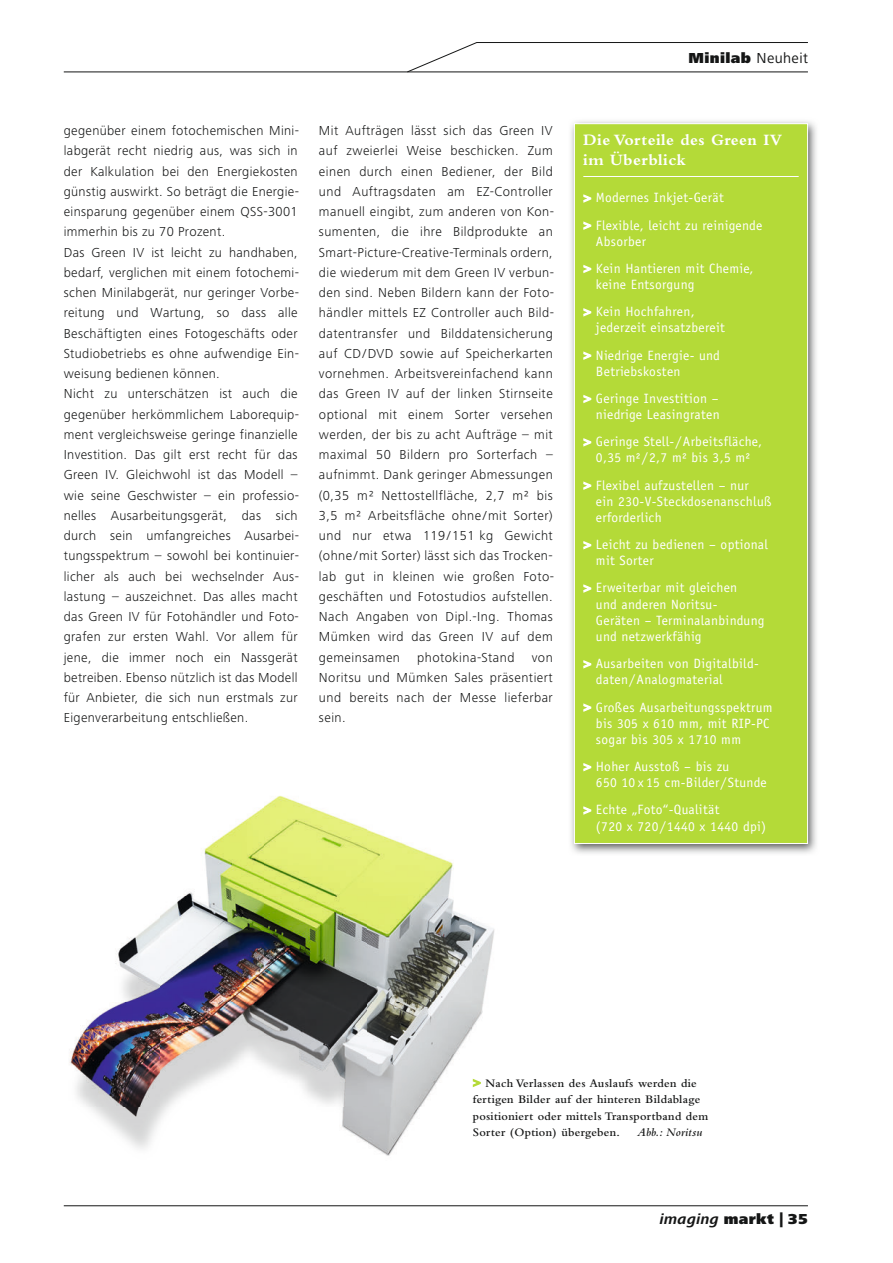
<style>
.page{position:relative;width:893px;height:1263px;background:#fff}
.page>*{position:absolute;margin:0;border:0;box-sizing:border-box;transform-origin:0 0}
.t1{font:700 16.5px/20.2px "Bembo";letter-spacing:.025em;color:#fff}
.t2{font:900 15px "Frutiger Next LT";letter-spacing:.025em;color:#151616}
.t3{font:300 13.5px/20.2px "Frutiger Next LT";letter-spacing:.025em;color:#151616;text-align:justify}
.t4{font:13.5px/16.2px "Officina Sans";letter-spacing:.025em;color:#fff}
.t5{font:600 12px/16.5px "Bembo";letter-spacing:.025em;color:#151616}
.t6{font:italic 600 12px "Bembo";letter-spacing:.025em;color:#151616}
.s1{font-weight:400}
.s2{font-family:"Bembo";font-weight:700;font-size:12px}
.s3{font-weight:700;color:#b4da38}
.s4{font-weight:700;font-style:italic}
</style>
<div class="page">
<img style="left:571px;top:121px;width:246px;height:733px">
<div style="left:574px;top:124px;width:233px;height:719px;background:#b4da38"></div>
<hr style="left:583px;top:176px;width:216px;height:1px;background:#fff">
<svg style="left:583px;top:194px;width:9px;height:9px"></svg>
<svg style="left:583px;top:221px;width:9px;height:9px"></svg>
<svg style="left:583px;top:264px;width:9px;height:10px"></svg>
<svg style="left:583px;top:308px;width:9px;height:9px"></svg>
<svg style="left:583px;top:351px;width:9px;height:9px"></svg>
<svg style="left:583px;top:394px;width:9px;height:10px"></svg>
<svg style="left:583px;top:438px;width:9px;height:9px"></svg>
<svg style="left:583px;top:481px;width:9px;height:9px"></svg>
<svg style="left:583px;top:541px;width:9px;height:9px"></svg>
<svg style="left:583px;top:584px;width:9px;height:9px"></svg>
<svg style="left:583px;top:660px;width:9px;height:9px"></svg>
<svg style="left:583px;top:703px;width:9px;height:9px"></svg>
<svg style="left:583px;top:763px;width:9px;height:9px"></svg>
<svg style="left:583px;top:806px;width:9px;height:9px"></svg>
<div style="left:574px;top:123px;width:234px;height:721px;border:1px solid #fff"></div>
<img style="left:69px;top:795px;width:426px;height:361px">
<svg style="left:406px;top:42px;width:402px;height:30px"></svg>
<hr style="left:64px;top:72px;width:744px;height:1px;background:#151616">
<hr style="left:64px;top:1205px;width:744px;height:1px;background:#151616">
<svg style="left:472px;top:1077px;width:11px;height:11px"></svg>
<p class="t3" style="left:64px;top:120px;width:237px;text-align:left">gegenüber einem fotochemischen Mini&shy;labgerät recht niedrig aus, was sich in der Kalkulation bei den Energiekosten günstig auswirkt. So beträgt die Energie&shy;einsparung gegenüber einem QSS-3001 immerhin bis zu 70 Prozent.<br>Das Green IV ist leicht zu handhaben, bedarf, verglichen mit einem fotochemi&shy;schen Minilabgerät, nur geringer Vorbe&shy;reitung und Wartung, so dass alle Beschäftigten eines Fotogeschäfts oder Studiobetriebs es ohne aufwendige Ein&shy;weisung bedienen können.<br>Nicht zu unterschätzen ist auch die gegenüber herkömmlichem Laborequip&shy;ment vergleichsweise geringe finanzielle Investition. Das gilt erst recht für das Green IV. Gleichwohl ist das Modell – wie seine Geschwister – ein professio&shy;nelles Ausarbeitungsgerät, das sich durch sein umfangreiches Ausarbei&shy;tungsspektrum – sowohl bei kontinuier&shy;licher als auch bei wechselnder Aus&shy;lastung – auszeichnet. Das alles macht das Green IV für Fotohändler und Foto&shy;grafen zur ersten Wahl. Vor allem für jene, die immer noch ein Nassgerät betreiben. Ebenso nützlich ist das Modell für Anbieter, die sich nun erstmals zur Eigenverarbeitung entschließen.</p>
<p class="t3" style="left:319px;top:120px;width:237px">Mit Aufträgen lässt sich das Green IV auf zweierlei Weise beschicken. Zum einen durch einen Bediener, der Bild und Auftragsdaten am EZ-Controller manuell eingibt, zum anderen von Kon&shy;sumenten, die ihre Bildprodukte an Smart-Picture-Creative-Terminals ordern, die wiederum mit dem Green IV verbun&shy;den sind. Neben Bildern kann der Foto&shy;händler mittels EZ Controller auch Bild&shy;datentransfer und Bilddatensicherung auf CD / DVD sowie auf Speicherkarten vornehmen. Arbeitsvereinfachend kann das Green IV auf der linken Stirnseite optional mit einem Sorter versehen werden, der bis zu acht Aufträge – mit maximal 50 Bildern pro Sorterfach – aufnimmt. Dank geringer Abmessungen (0,35 m² Nettostellfläche, 2,7 m² bis 3,5 m² Arbeitsfläche ohne / mit Sorter) und nur etwa 119 / 151 kg Gewicht (ohne / mit Sorter) lässt sich das Trocken&shy;lab gut in kleinen wie großen Foto&shy;geschäften und Fotostudios aufstellen.<br>Nach Angaben von Dipl.-Ing. Thomas Mümken wird das Green IV auf dem gemeinsamen</p>
<p class="t3" style="left:417px;top:647px;width:99px">photokina-Stand</p>
<p class="t3" style="left:319px;top:647px;width:235px;text-indent:213px">von Noritsu und Mümken Sales präsentiert und bereits nach der Messe lieferbar sein.</p>
<p class="t2" style="left:688px;top:50px;width:121px">Minilab <span class="s1">Neuheit</span></p>
<p class="t1" style="left:583px;top:130px;width:200px">Die Vorteile des Green IV im Überblick</p>
<p class="t4" style="left:583px;top:184px;width:181px;line-height:27.2px"><span class="s2">&gt;</span> Modernes Inkjet-Gerät<br><span class="s2">&gt;</span> Flexible, leicht zu reinigende</p>
<p class="t4" style="left:583px;top:228px;width:172px;line-height:27.2px;text-indent:13px">Absorber<br><span class="s2">&gt;</span> Kein Hantieren mit Chemie,</p>
<p class="t4" style="left:583px;top:271px;width:113px;line-height:27.2px;text-align:right">keine Entsorgung<br><span class="s2">&gt;</span> Kein Hochfahren,</p>
<p class="t4" style="left:583px;top:314px;width:143px;line-height:27.2px;text-indent:13px">jederzeit einsatzbereit <span class="s2">&gt;</span> Niedrige Energie- und</p>
<p class="t4" style="left:583px;top:358px;width:137px;line-height:27.2px;text-indent:13px">Betriebskosten<br><span class="s2">&gt;</span> Geringe Investition –</p>
<p class="t4" style="left:583px;top:401px;width:180px;line-height:27.2px;text-indent:13px">niedrige Leasingraten<br><span class="s2">&gt;</span> Geringe Stell- / Arbeitsfläche,</p>
<p class="t4" style="left:583px;top:444px;width:169px;line-height:27.2px;text-align:right">0,35 m² / 2,7 m² bis 3,5 m²<br><span class="s2">&gt;</span> Flexibel aufzustellen – nur</p>
<p class="t4" style="left:596px;top:493px;width:177px">ein 230-V-Steckdosenanschluß erforderlich</p>
<p class="t4" style="left:596px;top:536px;width:174px;text-indent:-13px"><span class="s2">&gt;</span> Leicht zu bedienen – optional mit Sorter</p>
<p class="t4" style="left:596px;top:580px;width:170px;text-indent:-13px"><span class="s2">&gt;</span> Erweiterbar mit gleichen<br>und anderen Noritsu-<br>Geräten – Terminalanbindung und netzwerkfähig</p>
<p class="t4" style="left:596px;top:655px;width:164px;text-indent:-13px"><span class="s2">&gt;</span> Ausarbeiten von Digitalbild&shy;daten / Analogmaterial</p>
<p class="t4" style="left:596px;top:699px;width:178px;text-indent:-13px"><span class="s2">&gt;</span> Großes Ausarbeitungsspektrum bis 305 x 610 mm, mit RIP-PC sogar bis 305 x 1710 mm</p>
<p class="t4" style="left:596px;top:758px;width:172px;text-indent:-13px"><span class="s2">&gt;</span> Hoher Ausstoß – bis zu<br>650 10 x 15 cm-Bilder / Stunde</p>
<p class="t4" style="left:596px;top:802px;width:172px;text-indent:-13px"><span class="s2">&gt;</span> Echte „Foto“-Qualität<br>(720 x 720 / 1440 x 1440 dpi)</p>
<p class="t5" style="left:473px;top:1075px;width:237px"><span class="s3">&gt;</span> Nach Verlassen des Auslaufs werden die fertigen Bilder auf der hinteren Bildablage positioniert oder mittels Transportband dem Sorter (Option) übergeben.</p>
<p class="t6" style="left:637px;top:1126px;width:67px">Abb.: Noritsu</p>
<p class="t2" style="left:660px;top:1210px;width:150px"><span class="s4">imaging</span> markt | 35</p>
</div>
